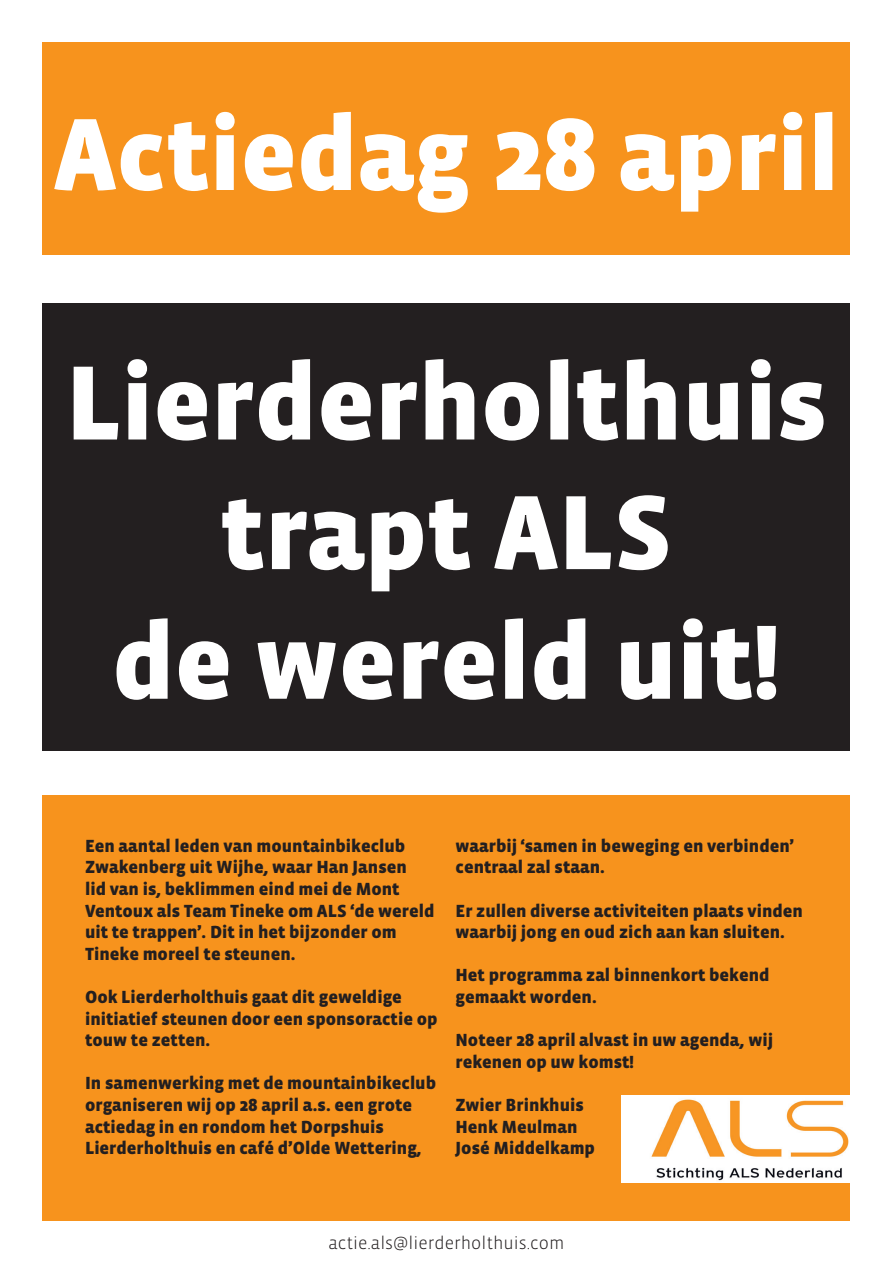
<style>
.page{position:relative;width:893px;height:1263px;background:#fff}
.page>*{position:absolute;margin:0;border:0;box-sizing:border-box;transform-origin:0 0}
.t1{font:900 108px/129.6px "Vista Sans";color:#fff;text-align:center}
.t2{font:900 105px "Vista Sans";color:#fff}
.t3{font:900 18px/21.6px "Vista Sans";color:#231f20}
.t4{font:300 18px "Vista Sans";color:#231f20}
</style>
<div class="page">
<div style="left:43px;top:795px;width:807px;height:425px;background:#f7931d"></div>
<div style="left:43px;top:303px;width:807px;height:447px;background:#231f20"></div>
<div style="left:43px;top:43px;width:807px;height:212px;background:#f7931d"></div>
<img style="left:621px;top:1095px;width:229px;height:87px">
<h2 class="t2" style="left:54px;top:101px;width:787px">Actiedag 28 april</h2>
<h1 class="t1" style="left:66px;top:340px;width:763px">Lierderholthuis trapt ALS<br>de wereld uit!</h1>
<p class="t3" style="left:85px;top:835px;width:351px">Een aantal leden van mountainbikeclub Zwakenberg uit Wijhe, waar Han Jansen<br>lid van is, beklimmen eind mei de Mont Ventoux als Team Tineke om ALS ‘de wereld uit te trappen’. Dit in het bijzonder om Tineke moreel te steunen.</p>
<p class="t3" style="left:85px;top:986px;width:354px">Ook Lierderholthuis gaat dit geweldige initiatief steunen door een sponsoractie op touw te zetten.</p>
<p class="t3" style="left:85px;top:1073px;width:353px">In samenwerking met de mountainbikeclub organiseren wij op 28 april a.s. een grote actiedag in en rondom het Dorpshuis Lierderholthuis en café d’Olde Wettering,</p>
<p class="t3" style="left:455px;top:835px;width:340px">waarbij ‘samen in beweging en verbinden’ centraal zal staan.</p>
<p class="t3" style="left:455px;top:900px;width:349px">Er zullen diverse activiteiten plaats vinden waarbij jong en oud zich aan kan sluiten.</p>
<p class="t3" style="left:455px;top:965px;width:316px">Het programma zal binnenkort bekend gemaakt worden.</p>
<p class="t3" style="left:455px;top:1030px;width:319px">Noteer 28 april alvast in uw agenda, wij rekenen op uw komst!</p>
<p class="t3" style="left:455px;top:1094px;width:141px">Zwier Brinkhuis<br>Henk Meulman<br>José Middelkamp</p>
<p class="t4" style="left:328px;top:1233px;width:237px">actie.als@lierderholthuis.com</p>
</div>
